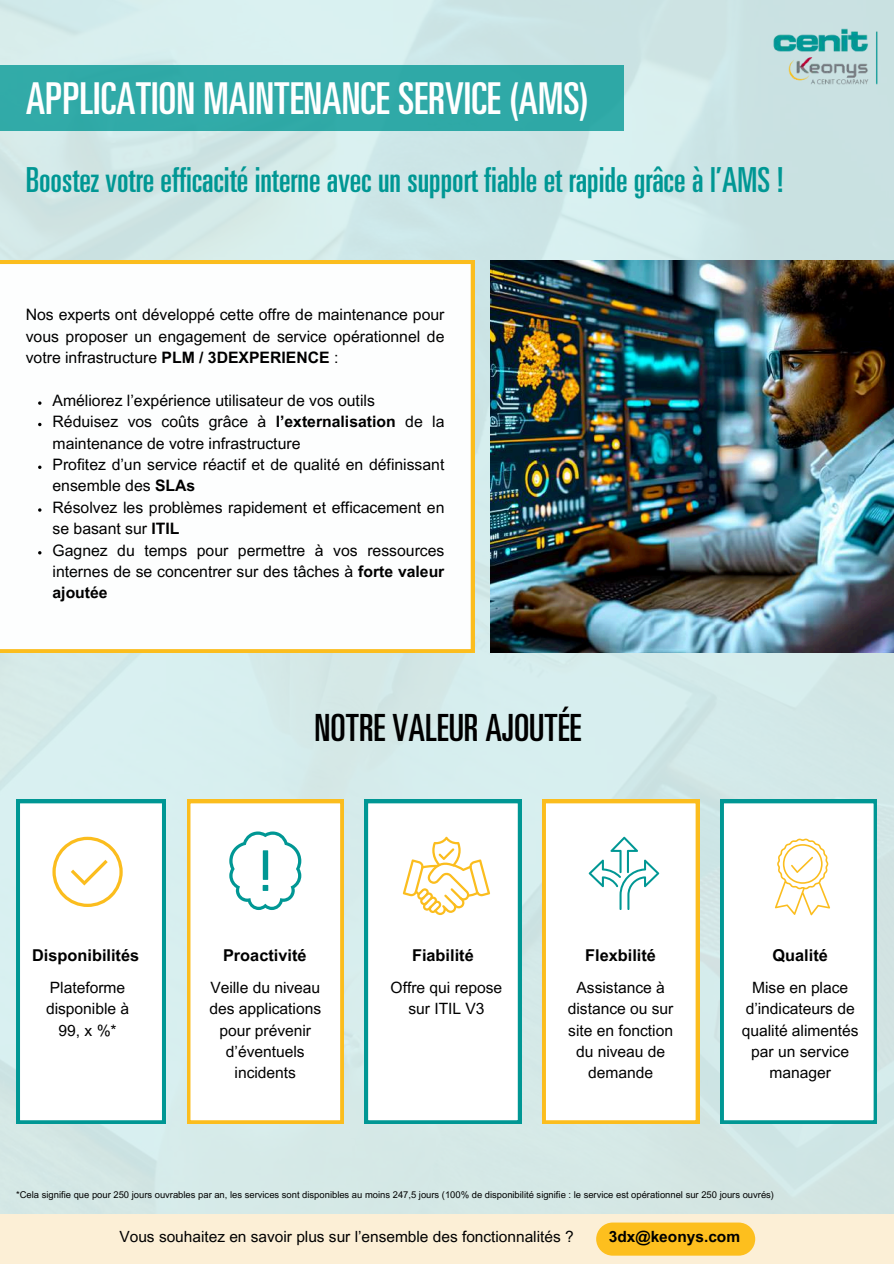
<style>
.page{position:relative;width:894px;height:1264px;background:#fff}
.page>*{position:absolute;margin:0;border:0;box-sizing:border-box;transform-origin:0 0}
.t1{font:ultra-condensed 43.95px "Univers LT Std";color:#fff}
.t2{font:ultra-condensed 37.5px "Univers LT Std";color:#000}
.t3{font:ultra-condensed 34.5px "Univers LT Std";color:#009794}
.t4{font:700 16.35px "Arial MT Pro";color:#000}
.t5{font:15.75px/21.3px "Arial MT Pro";color:#000;text-align:justify}
.t6{font:15.6px/21.3px "Arial MT Pro";color:#000;text-align:center}
.t7{font:15.45px "Arial MT Pro";color:#000}
.t8{font:700 15.45px "Arial MT Pro";color:#000}
.t9{font:9.45px "Arial MT Pro";color:#000}
.s1{font-weight:700}
</style>
<div class="page">
<img style="left:0;top:0;width:893px;height:1214px">
<svg style="left:17px;top:800px;width:148px;height:323px"></svg>
<svg style="left:0;top:261px;width:474px;height:391px"></svg>
<svg style="left:364px;top:800px;width:157px;height:323px"></svg>
<svg style="left:187px;top:800px;width:156px;height:323px"></svg>
<svg style="left:720px;top:800px;width:156px;height:323px"></svg>
<svg style="left:542px;top:800px;width:156px;height:323px"></svg>
<svg style="left:402px;top:836px;width:88px;height:79px"></svg>
<svg style="left:588px;top:836px;width:71px;height:73px"></svg>
<svg style="left:52px;top:836px;width:70px;height:70px"></svg>
<svg style="left:229px;top:831px;width:72px;height:79px"></svg>
<svg style="left:774px;top:838px;width:55px;height:77px"></svg>
<svg style="left:38px;top:401px;width:3px;height:4px"></svg>
<svg style="left:38px;top:465px;width:3px;height:4px"></svg>
<div style="left:0;top:65px;width:623px;height:66px;background:#30aaa8"></div>
<img style="left:772px;top:28px;width:106px;height:56px">
<div style="left:0;top:1214px;width:893px;height:49px;background:#fcefd6"></div>
<div style="left:596px;top:1222px;width:159px;height:33px;background:#fdbf1e;border-radius:17px"></div>
<img style="left:490px;top:261px;width:403px;height:391px">
<h1 class="t1" style="left:26px;top:82px;width:565px">APPLICATION MAINTENANCE SERVICE (AMS)</h1>
<h3 class="t3" style="left:26px;top:167px;width:759px">Boostez votre efficacité interne avec un support fiable et rapide grâce à l’AMS !</h3>
<p class="t5" style="left:26px;top:306px;width:420px">Nos experts ont développé cette offre de maintenance pour vous proposer un engagement de service opérationnel de votre infrastructure <span class="s1">PLM / 3DEXPERIENCE</span> :</p>
<p class="t5" style="left:52px;top:392px;width:393px;text-align:left">Améliorez l’expérience utilisateur de vos outils Réduisez vos coûts grâce à <span class="s1">l’externalisation</span> de la maintenance de votre infrastructure<br>Profitez d’un service réactif et de qualité en définissant ensemble des <span class="s1">SLAs<br></span>Résolvez les problèmes rapidement et efficacement en se basant sur <span class="s1">ITIL<br></span>Gagnez du temps pour permettre à vos ressources internes de se concentrer sur des tâches à <span class="s1">forte valeur ajoutée</span></p>
<h2 class="t2" style="left:314px;top:713px;width:268px">NOTRE VALEUR AJOUTÉE</h2>
<p class="t4" style="left:32px;top:949px;width:108px">Disponibilités</p>
<p class="t4" style="left:223px;top:949px;width:85px">Proactivité</p>
<p class="t4" style="left:412px;top:949px;width:63px">Fiabilité</p>
<p class="t4" style="left:585px;top:949px;width:72px">Flexbilité</p>
<p class="t4" style="left:772px;top:949px;width:57px">Qualité</p>
<p class="t6" style="left:209px;top:978px;width:113px">Veille du niveau des applications pour prévenir d’éventuels incidents</p>
<p class="t6" style="left:390px;top:978px;width:113px">Offre qui repose sur ITIL V3</p>
<p class="t6" style="left:567px;top:978px;width:107px">Assistance à distance ou sur site en fonction du niveau de demande</p>
<p class="t6" style="left:741px;top:978px;width:118px">Mise en place d’indicateurs de qualité alimentés par un service manager</p>
<p class="t6" style="left:46px;top:978px;width:85px">Plateforme disponible à<br>99, x %*</p>
<p class="t9" style="left:16px;top:1191px;width:759px">*Cela signifie que pour 250 jours ouvrables par an, les services sont disponibles au moins 247,5 jours (100% de disponibilité signifie : le service est opérationnel sur 250 jours ouvrés)</p>
<p class="t7" style="left:119px;top:1230px;width:455px">Vous souhaitez en savoir plus sur l’ensemble des fonctionnalités ?</p>
<p class="t8" style="left:608px;top:1230px;width:133px">3dx@keonys.com</p>
</div>
